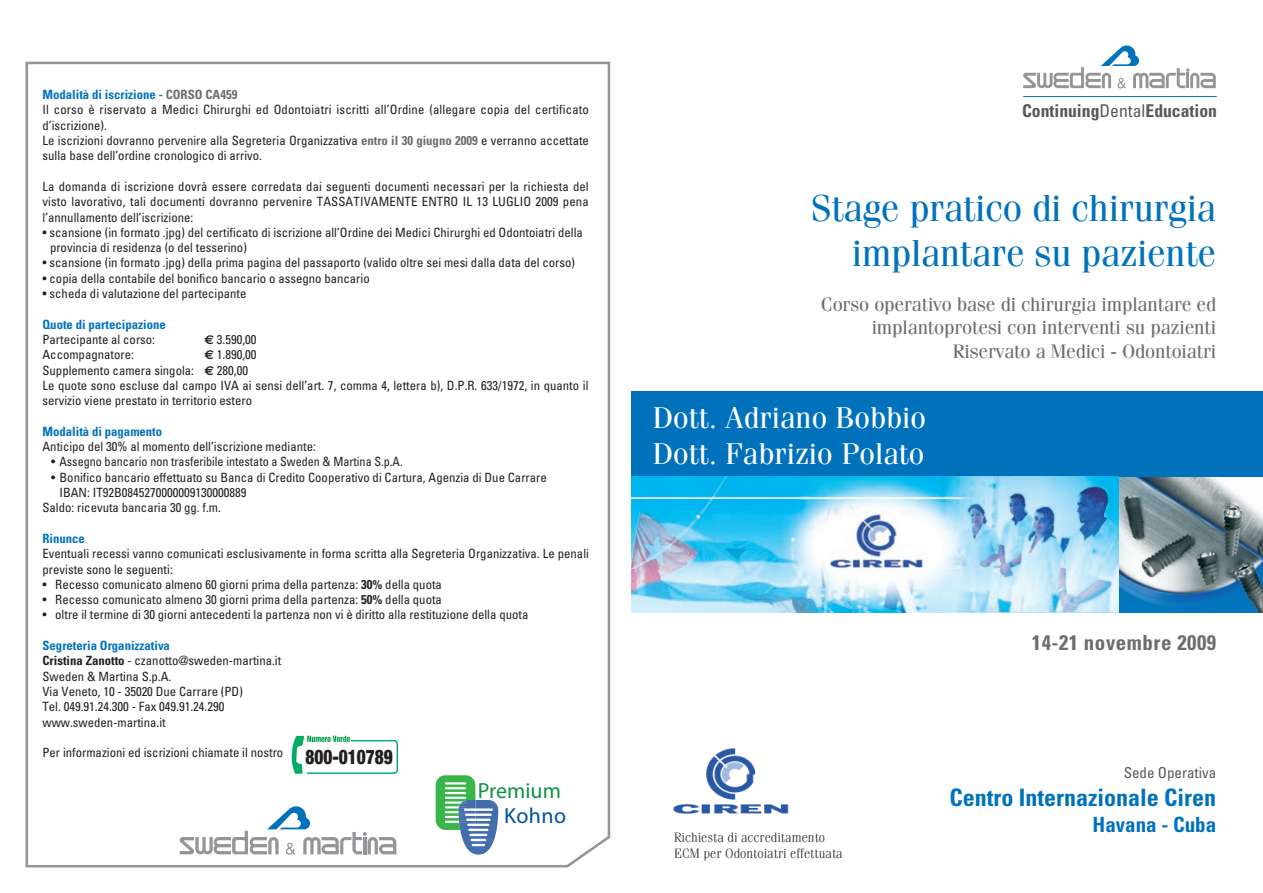
<style>
.page{position:relative;width:1263px;height:893px;background:#fff}
.page>*{position:absolute;margin:0;border:0;box-sizing:border-box;transform-origin:0 0}
.Normale{font:37.5px "Fenice";letter-spacing:-.01em;color:#0072bc}
.Normale-2{font:30px "Fenice";color:#fff}
.Normale-3{font:700 condensed 24px "Univers";color:#0072bc}
.t1{font:21.9px/25.7px "Dax Wide";color:#0d9344;text-align:right}
.Normale-4{font:700 condensed 21px "Univers";letter-spacing:.025em;color:#6c6d70}
.Normale-5{font:700 condensed 21px "Univers";color:#0072bc}
.t2{font:900 condensed 20.1px "Helvetica Neue";color:#231f20;scale:.86 1}
.Normale-6{font:19.5px "Fenice";letter-spacing:-.01em;color:#6c6d70}
.t3{font:700 condensed 17.7px "Univers";color:#57585a}
.Normale-7{font:condensed 15px "Univers";color:#57585a}
.Normale-8{font:300 13.5px "Fenice";color:#231f20}
.Normale-9{font:condensed 12.75px/15.3px "Univers";color:#231f20}
.Normale-10{font:700 condensed 12.75px "Univers";color:#0072bc}
.s1{color:#6c6d70}
.s2{font-weight:700;color:#6c6d70}
.s3{font-family:"Euro Sans";font-weight:700;font-stretch:normal}
.s4{font-weight:700}
.s5{color:#01529a}
.s6{font-weight:400}
</style>
<div class="page">
<img style="left:1118px;top:476px;width:145px;height:136px">
<svg style="left:25px;top:61px;width:586px;height:807px"></svg>
<div style="left:631px;top:391px;width:632px;height:85px;background:#0072bc"></div>
<img style="left:631px;top:476px;width:487px;height:136px">
<svg style="left:1023px;top:45px;width:193px;height:44px"></svg>
<hr style="left:1023px;top:96px;width:194px;height:1px;background:#0072bc">
<svg style="left:292px;top:736px;width:106px;height:38px"></svg>
<img style="left:673px;top:748px;width:116px;height:66px">
<svg style="left:436px;top:775px;width:39px;height:55px"></svg>
<hr style="left:445px;top:782px;width:21px;height:2px;background:#fff">
<hr style="left:445px;top:787px;width:21px;height:2px;background:#fff">
<hr style="left:445px;top:792px;width:21px;height:2px;background:#fff">
<hr style="left:445px;top:797px;width:21px;height:2px;background:#fff">
<hr style="left:445px;top:801px;width:21px;height:3px;background:#fff">
<hr style="left:445px;top:806px;width:21px;height:2px;background:#fff">
<hr style="left:445px;top:811px;width:21px;height:2px;background:#fff">
<hr style="left:445px;top:816px;width:21px;height:2px;background:#fff">
<hr style="left:445px;top:821px;width:21px;height:2px;background:#fff">
<svg style="left:458px;top:800px;width:40px;height:55px"></svg>
<hr style="left:468px;top:829px;width:20px;height:2px;background:#fff">
<hr style="left:467px;top:824px;width:23px;height:2px;background:#fff">
<hr style="left:466px;top:818px;width:25px;height:3px;background:#fff">
<hr style="left:465px;top:813px;width:27px;height:3px;background:#fff">
<hr style="left:464px;top:808px;width:29px;height:3px;background:#fff">
<p class="Normale-10" style="left:43px;top:87px;width:196px">Modalità di iscrizione - <span class="s1">CORSO CA459</span></p>
<p class="Normale-9" style="left:43px;top:102px;width:548px">Il corso è riservato a Medici Chirurghi ed Odontoiatri iscritti all’Ordine (allegare copia del certificato d’iscrizione).</p>
<p class="Normale-9" style="left:43px;top:133px;width:548px">Le iscrizioni dovranno pervenire alla Segreteria Organizzativa <span class="s2">entro il 30 giugno 2009</span> e verranno accettate sulla base dell’ordine cronologico di arrivo.</p>
<p class="Normale-9" style="left:43px;top:178px;width:548px;text-align:justify">La domanda di iscrizione dovrà essere corredata dai seguenti documenti necessari per la richiesta del visto lavorativo, tali documenti dovranno pervenire TASSATIVAMENTE ENTRO IL 13 LUGLIO 2009 pena l’annullamento dell’iscrizione:</p>
<p class="Normale-9" style="left:50px;top:224px;width:534px;text-indent:-7px">• scansione (in formato .jpg) del certificato di iscrizione all’Ordine dei Medici Chirurghi ed Odontoiatri della provincia di residenza (o del tesserino)</p>
<p class="Normale-9" style="left:43px;top:255px;width:534px">• scansione (in formato .jpg) della prima pagina del passaporto (valido oltre sei mesi dalla data del corso)</p>
<p class="Normale-9" style="left:43px;top:270px;width:329px">• copia della contabile del bonifico bancario o assegno bancario</p>
<p class="Normale-9" style="left:43px;top:286px;width:205px">• scheda di valutazione del partecipante</p>
<p class="Normale-10" style="left:43px;top:316px;width:125px">Quote di partecipazione</p>
<p class="Normale-9" style="left:43px;top:331px;width:114px">Partecipante al corso:</p>
<p class="Normale-9" style="left:205px;top:331px;width:54px"><span class="s3">€</span> 3.590,00</p>
<p class="Normale-9" style="left:43px;top:347px;width:93px">Accompagnatore:</p>
<p class="Normale-9" style="left:205px;top:347px;width:54px"><span class="s3">€</span> 1.890,00</p>
<p class="Normale-9" style="left:43px;top:362px;width:207px">Supplemento camera singola: <span class="s3">€</span> 280,00</p>
<p class="Normale-9" style="left:43px;top:377px;width:547px">Le quote sono escluse dal campo IVA ai sensi dell’art. 7, comma 4, lettera b), D.P.R. 633/1972, in quanto il servizio viene prestato in territorio estero</p>
<p class="Normale-10" style="left:43px;top:423px;width:121px">Modalità di pagamento</p>
<p class="Normale-9" style="left:43px;top:439px;width:275px">Anticipo del 30% al momento dell’iscrizione mediante:</p>
<p class="Normale-9" style="left:51px;top:454px;width:353px">• Assegno bancario non trasferibile intestato a Sweden &amp; Martina S.p.A.</p>
<p class="Normale-9" style="left:51px;top:469px;width:497px">• Bonifico bancario effettuato su Banca di Credito Cooperativo di Cartura, Agenzia di Due Carrare</p>
<p class="Normale-9" style="left:60px;top:484px;width:188px">IBAN: IT92B0845270000009130000889</p>
<p class="Normale-9" style="left:43px;top:500px;width:180px">Saldo: ricevuta bancaria 30 gg. f.m.</p>
<p class="Normale-10" style="left:43px;top:531px;width:44px">Rinunce</p>
<p class="Normale-9" style="left:43px;top:546px;width:548px">Eventuali recessi vanno comunicati esclusivamente in forma scritta alla Segreteria Organizzativa. Le penali previste sono le seguenti:</p>
<p class="Normale-9" style="left:43px;top:576px;width:401px">• Recesso comunicato almeno 60 giorni prima della partenza: <span class="s4">30%</span> della quota</p>
<p class="Normale-9" style="left:43px;top:592px;width:401px">• Recesso comunicato almeno 30 giorni prima della partenza: <span class="s4">50%</span> della quota</p>
<p class="Normale-9" style="left:43px;top:607px;width:487px">• oltre il termine di 30 giorni antecedenti la partenza non vi è diritto alla restituzione della quota</p>
<p class="Normale-10" style="left:43px;top:638px;width:129px">Segreteria Organizzativa</p>
<p class="Normale-9" style="left:43px;top:653px;width:240px"><span class="s4">Cristina Zanotto</span> - czanotto@sweden-martina.it</p>
<p class="Normale-9" style="left:43px;top:668px;width:130px">Sweden &amp; Martina S.p.A.</p>
<p class="Normale-9" style="left:43px;top:683px;width:202px">Via Veneto, 10 - 35020 Due Carrare (PD)</p>
<p class="Normale-9" style="left:43px;top:699px;width:183px">Tel. 049.91.24.300 - Fax 049.91.24.290</p>
<p class="Normale-9" style="left:43px;top:714px;width:125px">www.sweden-martina.it</p>
<p class="Normale-9" style="left:43px;top:745px;width:242px">Per informazioni ed iscrizioni chiamate il nostro</p>
<p class="t2" style="left:305px;top:744px;width:103px">800-010789</p>
<p class="t1" style="left:478px;top:777px;width:90px">Premium<br><span class="s5">Kohno</span></p>
<p class="t3" style="left:1022px;top:99px;width:196px">Continuing<span class="s6">Dental</span>Education</p>
<p class="Normale" style="left:811px;top:186px;width:407px">Stage pratico di chirurgia</p>
<p class="Normale" style="left:852px;top:231px;width:366px">implantare su paziente</p>
<p class="Normale-6" style="left:821px;top:293px;width:397px">Corso operativo base di chirurgia implantare ed</p>
<p class="Normale-6" style="left:872px;top:316px;width:346px">implantoprotesi con interventi su pazienti</p>
<p class="Normale-6" style="left:953px;top:339px;width:265px">Riservato a Medici - Odontoiatri</p>
<p class="Normale-2" style="left:653px;top:399px;width:275px">Dott. Adriano Bobbio</p>
<p class="Normale-2" style="left:653px;top:435px;width:273px">Dott. Fabrizio Polato</p>
<p class="Normale-8" style="left:674px;top:830px;width:153px">Richiesta di accreditamento</p>
<p class="Normale-8" style="left:674px;top:846px;width:170px">ECM per Odontoiatri effettuata</p>
<p class="Normale-4" style="left:1032px;top:630px;width:186px">14-21 novembre 2009</p>
<p class="Normale-7" style="left:1124px;top:763px;width:94px">Sede Operativa</p>
<p class="Normale-3" style="left:949px;top:783px;width:268px">Centro Internazionale Ciren</p>
<p class="Normale-5" style="left:1092px;top:811px;width:125px">Havana - Cuba</p>
</div>
